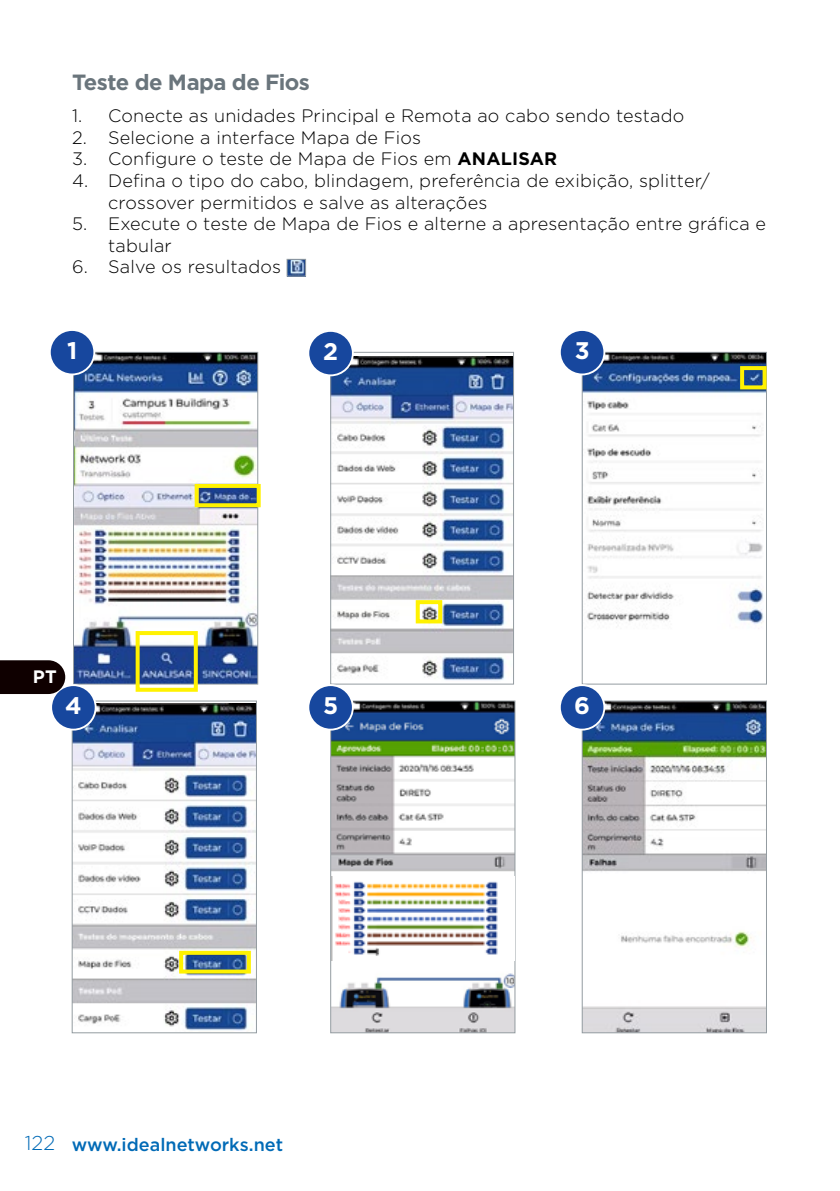
<style>
.page{position:relative;width:840px;height:1191px;background:#fff}
.page>*{position:absolute;margin:0;border:0;box-sizing:border-box;transform-origin:0 0}
.t1{font:700 24px "Gotham";color:#fff}
.t2{font:700 22px "Gotham";letter-spacing:-.025em;color:#6a757c}
.t3{font:300 18px/21.6px "Gotham";letter-spacing:.01em;color:#000}
.t4{font:500 18px "Gotham";color:#006ab6}
.t5{font:700 18px "Gotham";color:#fff}
.s1{font-weight:700}
.s2{font-weight:300;font-size:20px}
</style>
<div class="page">
<img style="left:74px;top:703px;width:180px;height:328px">
<div style="left:72px;top:701px;width:184px;height:332px;border:1px solid #949ca1"></div>
<img style="left:289px;top:261px;width:14px;height:13px">
<div style="left:287px;top:259px;width:18px;height:17px;border:1px solid #949ca1"></div>
<img style="left:75px;top:354px;width:181px;height:328px">
<div style="left:73px;top:352px;width:185px;height:332px;border:1px solid #949ca1"></div>
<img style="left:332px;top:356px;width:179px;height:325px">
<div style="left:330px;top:352px;width:183px;height:332px;border:1px solid #949ca1"></div>
<img style="left:583px;top:354px;width:181px;height:275px">
<div style="left:581px;top:352px;width:185px;height:332px;border:1px solid #949ca1"></div>
<div style="left:135px;top:631px;width:63px;height:61px;border:4px solid #fff200"></div>
<div style="left:415px;top:600px;width:27px;height:23px;border:4px solid #fff200"></div>
<img style="left:332px;top:703px;width:180px;height:328px">
<div style="left:330px;top:701px;width:184px;height:332px;border:1px solid #949ca1"></div>
<div style="left:739px;top:366px;width:27px;height:23px;border:4px solid #fff200"></div>
<img style="left:583px;top:703px;width:181px;height:328px">
<div style="left:581px;top:701px;width:185px;height:332px;border:1px solid #949ca1"></div>
<div style="left:50px;top:330px;width:44px;height:44px;background:#17479e;border-radius:50%"></div>
<div style="left:49px;top:329px;width:46px;height:46px;border:2px solid #fff;border-radius:50%"></div>
<div style="left:308px;top:331px;width:44px;height:44px;background:#17479e;border-radius:50%"></div>
<div style="left:307px;top:330px;width:46px;height:46px;border:2px solid #fff;border-radius:50%"></div>
<div style="left:559px;top:330px;width:45px;height:44px;background:#17479e;border-radius:50%"></div>
<div style="left:558px;top:329px;width:47px;height:46px;border:2px solid #fff;border-radius:50%"></div>
<div style="left:51px;top:685px;width:45px;height:44px;background:#17479e;border-radius:50%"></div>
<div style="left:50px;top:684px;width:46px;height:46px;border:2px solid #fff;border-radius:50%"></div>
<div style="left:308px;top:685px;width:44px;height:44px;background:#17479e;border-radius:50%"></div>
<div style="left:307px;top:684px;width:46px;height:46px;border:2px solid #fff;border-radius:50%"></div>
<div style="left:559px;top:685px;width:45px;height:44px;background:#17479e;border-radius:50%"></div>
<div style="left:558px;top:684px;width:47px;height:46px;border:2px solid #fff;border-radius:50%"></div>
<div style="left:179px;top:950px;width:72px;height:23px;border:4px solid #fff200"></div>
<div style="left:194px;top:484px;width:66px;height:23px;border:4px solid #fff200"></div>
<img style="left:331px;top:876px;width:183px;height:84px">
<svg style="left:0;top:660px;width:65px;height:34px;background:#1a0c0e"></svg>
<p class="t2" style="left:72px;top:67px;width:239px">Teste de Mapa de Fios</p>
<p class="t3" style="left:72px;top:104px;width:613px">1. Conecte as unidades Principal e Remota ao cabo sendo testado</p>
<p class="t3" style="left:72px;top:126px;width:350px">2. Selecione a interface Mapa de Fios</p>
<p class="t3" style="left:72px;top:148px;width:486px">3. Configure o teste de Mapa de Fios em <span class="s1">ANALISAR</span></p>
<p class="t3" style="left:108px;top:169px;width:603px;text-indent:-36px">4. Defina o tipo do cabo, blindagem, preferência de exibição, splitter/ crossover permitidos e salve as alterações</p>
<p class="t3" style="left:108px;top:212px;width:659px;text-indent:-36px">5. Execute o teste de Mapa de Fios e alterne a apresentação entre gráfica e tabular</p>
<p class="t3" style="left:72px;top:256px;width:210px">6. Salve os resultados</p>
<h1 class="t1" style="left:67px;top:335px;width:12px">1</h1>
<h1 class="t1" style="left:323px;top:336px;width:16px">2</h1>
<h1 class="t1" style="left:574px;top:335px;width:16px">3</h1>
<p class="t5" style="left:33px;top:665px;width:25px">PT</p>
<h1 class="t1" style="left:65px;top:690px;width:18px">4</h1>
<h1 class="t1" style="left:323px;top:690px;width:17px">5</h1>
<h1 class="t1" style="left:574px;top:690px;width:17px">6</h1>
<p class="t4" style="left:25px;top:1132px;width:260px"><span class="s2">122</span> www.idealnetworks.net</p>
</div>
